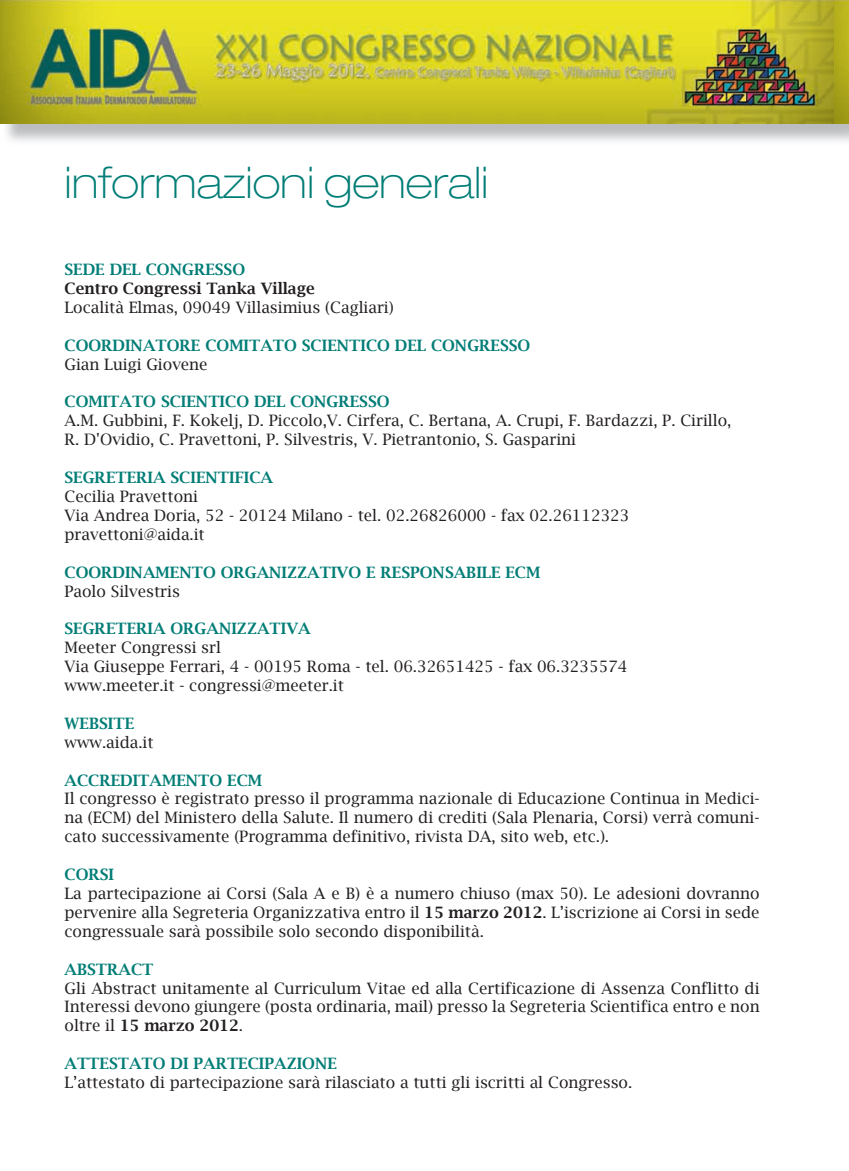
<style>
.page{position:relative;width:849px;height:1171px;background:#fff}
.page>*{position:absolute;margin:0;border:0;box-sizing:border-box;transform-origin:0 0}
.t1{font:100 expanded 43.75px "Helvetica Neue";color:#007d76}
.t2{font:15.75px/18.9px "Lucida Bright";color:#231f20}
.t3{font:600 15.75px "Lucida Bright";color:#007d76}
.t4{font:600 15.75px "Lucida Bright";color:#231f20}
.s1{font-weight:600}
</style>
<div class="page">
<img style="left:3px;top:123px;width:833px;height:18px">
<img style="left:0;top:0;width:848px;height:123px">
<img style="left:836px;top:3px;width:12px;height:139px">
<h1 class="t1" style="left:64px;top:167px;width:425px">informazioni generali</h1>
<p class="t3" style="left:64px;top:260px;width:182px">SEDE DEL CONGRESSO</p>
<p class="t4" style="left:64px;top:279px;width:252px">Centro Congressi Tanka Village</p>
<p class="t2" style="left:64px;top:297px;width:330px">Località Elmas, 09049 Villasimius (Cagliari)</p>
<p class="t3" style="left:64px;top:335px;width:467px">COORDINATORE COMITATO SCIENTICO DEL CONGRESSO</p>
<p class="t2" style="left:64px;top:354px;width:144px">Gian Luigi Giovene</p>
<p class="t3" style="left:64px;top:392px;width:326px">COMITATO SCIENTICO DEL CONGRESSO</p>
<p class="t2" style="left:64px;top:411px;width:668px">A.M. Gubbini, F. Kokelj, D. Piccolo,V. Cirfera, C. Bertana, A. Crupi, F. Bardazzi, P. Cirillo,<br>R. D'Ovidio, C. Pravettoni, P. Silvestris, V. Pietrantonio, S. Gasparini</p>
<p class="t3" style="left:64px;top:468px;width:210px">SEGRETERIA SCIENTIFICA</p>
<p class="t2" style="left:64px;top:486px;width:566px">Cecilia Pravettoni<br>Via Andrea Doria, 52 - 20124 Milano - tel. 02.26826000 - fax 02.26112323 pravettoni@aida.it</p>
<p class="t3" style="left:64px;top:562px;width:477px">COORDINAMENTO ORGANIZZATIVO E RESPONSABILE ECM</p>
<p class="t2" style="left:64px;top:581px;width:117px">Paolo Silvestris</p>
<p class="t3" style="left:64px;top:619px;width:248px">SEGRETERIA ORGANIZZATIVA</p>
<p class="t2" style="left:64px;top:638px;width:564px">Meeter Congressi srl<br>Via Giuseppe Ferrari, 4 - 00195 Roma - tel. 06.32651425 - fax 06.3235574 www.meeter.it - congressi@meeter.it</p>
<p class="t3" style="left:64px;top:713px;width:71px">WEBSITE</p>
<p class="t2" style="left:64px;top:732px;width:90px">www.aida.it</p>
<p class="t3" style="left:64px;top:770px;width:199px">ACCREDITAMENTO ECM</p>
<p class="t2" style="left:64px;top:789px;width:696px;text-align:justify">Il congresso è registrato presso il programma nazionale di Educazione Continua in Medici&shy;na (ECM) del Ministero della Salute. Il numero di crediti (Sala Plenaria, Corsi) verrà comuni&shy;cato successivamente (Programma definitivo, rivista DA, sito web, etc.).</p>
<p class="t3" style="left:64px;top:865px;width:51px">CORSI</p>
<p class="t2" style="left:64px;top:883px;width:696px;text-align:justify">La partecipazione ai Corsi (Sala A e B) è a numero chiuso (max 50). Le adesioni dovranno pervenire alla Segreteria Organizzativa entro il <span class="s1">15 marzo 2012</span>. L’iscrizione ai Corsi in sede congressuale sarà possibile solo secondo disponibilità.</p>
<p class="t3" style="left:64px;top:959px;width:90px">ABSTRACT</p>
<p class="t2" style="left:64px;top:978px;width:696px;text-align:justify">Gli Abstract unitamente al Curriculum Vitae ed alla Certificazione di Assenza Conflitto di Interessi devono giungere (posta ordinaria, mail) presso la Segreteria Scientifica entro e non oltre il <span class="s1">15 marzo 2012</span>.</p>
<p class="t3" style="left:64px;top:1054px;width:274px">ATTESTATO DI PARTECIPAZIONE</p>
<p class="t2" style="left:64px;top:1072px;width:569px">L’attestato di partecipazione sarà rilasciato a tutti gli iscritti al Congresso.</p>
</div>
